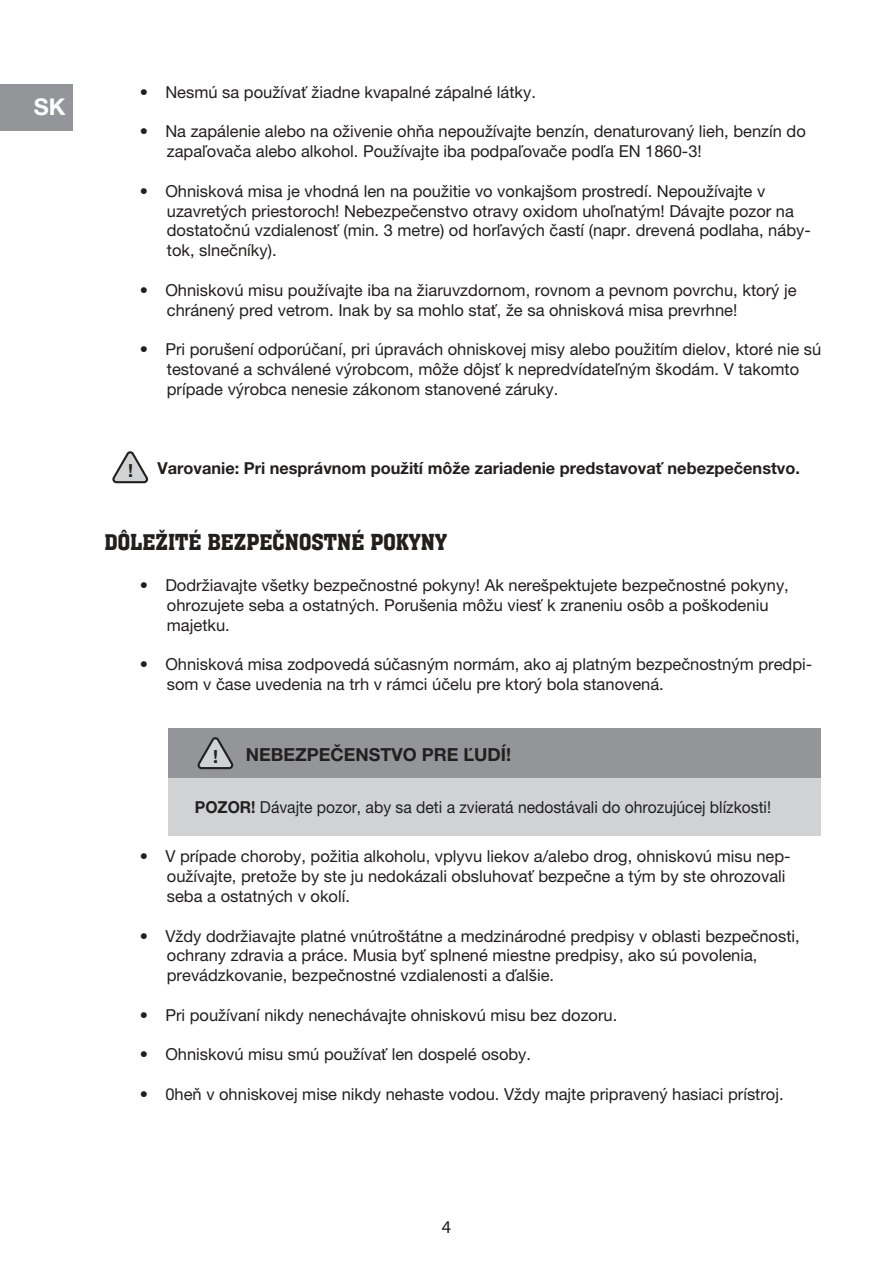
<style>
.page{position:relative;width:893px;height:1263px;background:#fff}
.page>*{position:absolute;margin:0;border:0;box-sizing:border-box;transform-origin:0 0}
.t1{font:500 24px "Aargau";color:#221f1f}
.t2{font:700 23.1px "Helvetica Neue LT Pro";color:#fefefe}
.t3{font:700 18px "Helvetica Neue LT Pro";color:#221f1f}
.t4{font:700 18px "Helvetica Neue";color:#221f1f}
.t5{font:18px "Myriad Pro";color:#221f1f}
.t6{font:16.5px/19.8px "Helvetica Neue LT Pro";color:#221f1f}
.t7{font:700 16.5px "Helvetica Neue LT Pro";color:#221f1f}
.t8{font:16.5px "Helvetica Neue LT Pro";color:#221f1f;scale:.95 1}
.s1{font-weight:700}
</style>
<div class="page">
<svg style="left:112px;top:451px;width:36px;height:33px"></svg>
<div style="left:168px;top:728px;width:653px;height:50px;background:#939598"></div>
<div style="left:168px;top:778px;width:653px;height:58px;background:#d0d2d4"></div>
<svg style="left:197px;top:737px;width:37px;height:33px"></svg>
<div style="left:0;top:84px;width:73px;height:46px;background:#939598"></div>
<h2 class="t2" style="left:34px;top:93px;width:33px">SK</h2>
<p class="t6" style="left:140px;top:82px;width:398px">• Nesmú sa používať žiadne kvapalné zápalné látky.</p>
<p class="t6" style="left:167px;top:121px;width:640px;text-indent:-27px">• Na zapálenie alebo na oživenie ohňa nepoužívajte benzín, denaturovaný lieh, benzín do zapaľovača alebo alkohol. Používajte iba podpaľovače podľa EN 1860-3!</p>
<p class="t6" style="left:167px;top:181px;width:645px;text-indent:-27px">• Ohnisková misa je vhodná len na použitie vo vonkajšom prostredí. Nepoužívajte v uzavretých priestoroch! Nebezpečenstvo otravy oxidom uhoľnatým! Dávajte pozor na dostatočnú vzdialenosť (min. 3 metre) od horľavých častí (napr. drevená podlaha, náby&shy;tok, slnečníky).</p>
<p class="t6" style="left:167px;top:280px;width:631px;text-indent:-27px">• Ohniskovú misu používajte iba na žiaruvzdornom, rovnom a pevnom povrchu, ktorý je chránený pred vetrom. Inak by sa mohlo stať, že sa ohnisková misa prevrhne!</p>
<p class="t6" style="left:167px;top:339px;width:656px;text-indent:-27px">• Pri porušení odporúčaní, pri úpravách ohniskovej misy alebo použitím dielov, ktoré nie sú testované a schválené výrobcom, môže dôjsť k nepredvídateľným škodám. V takomto prípade výrobca nenesie zákonom stanovené záruky.</p>
<p class="t4" style="left:128px;top:459px;width:7px">!</p>
<p class="t7" style="left:158px;top:457px;width:644px">Varovanie: Pri nesprávnom použití môže zariadenie predstavovať nebezpečenstvo.</p>
<h1 class="t1" style="left:105px;top:525px;width:344px">DÔLEŽITÉ BEZPEČNOSTNÉ POKYNY</h1>
<p class="t6" style="left:167px;top:575px;width:623px;text-indent:-27px">• Dodržiavajte všetky bezpečnostné pokyny! Ak nerešpektujete bezpečnostné pokyny, ohrozujete seba a ostatných. Porušenia môžu viesť k zraneniu osôb a poškodeniu majetku.</p>
<p class="t6" style="left:167px;top:654px;width:647px;text-indent:-27px">• Ohnisková misa zodpovedá súčasným normám, ako aj platným bezpečnostným predpi&shy;som v čase uvedenia na trh v rámci účelu pre ktorý bola stanovená.</p>
<p class="t4" style="left:213px;top:745px;width:7px">!</p>
<p class="t3" style="left:246px;top:743px;width:267px">NEBEZPEČENSTVO PRE ĽUDÍ!</p>
<p class="t8" style="left:195px;top:797px;width:608px"><span class="s1">POZOR!</span> Dávajte pozor, aby sa deti a zvieratá nedostávali do ohrozujúcej blízkosti!</p>
<p class="t6" style="left:167px;top:846px;width:625px;text-indent:-27px">• V prípade choroby, požitia alkoholu, vplyvu liekov a/alebo drog, ohniskovú misu nep&shy;oužívajte, pretože by ste ju nedokázali obsluhovať bezpečne a tým by ste ohrozovali seba a ostatných v okolí.</p>
<p class="t6" style="left:167px;top:926px;width:634px;text-indent:-27px">• Vždy dodržiavajte platné vnútroštátne a medzinárodné predpisy v oblasti bezpečnosti, ochrany zdravia a práce. Musia byť splnené miestne predpisy, ako sú povolenia, prevádzkovanie, bezpečnostné vzdialenosti a ďalšie.</p>
<p class="t6" style="left:140px;top:1005px;width:479px">• Pri používaní nikdy nenechávajte ohniskovú misu bez dozoru.</p>
<p class="t6" style="left:140px;top:1044px;width:393px">• Ohniskovú misu smú používať len dospelé osoby.</p>
<p class="t6" style="left:140px;top:1084px;width:645px">• 0heň v ohniskovej mise nikdy nehaste vodou. Vždy majte pripravený hasiaci prístroj.</p>
<p class="t5" style="left:442px;top:1216px;width:11px">4</p>
</div>
